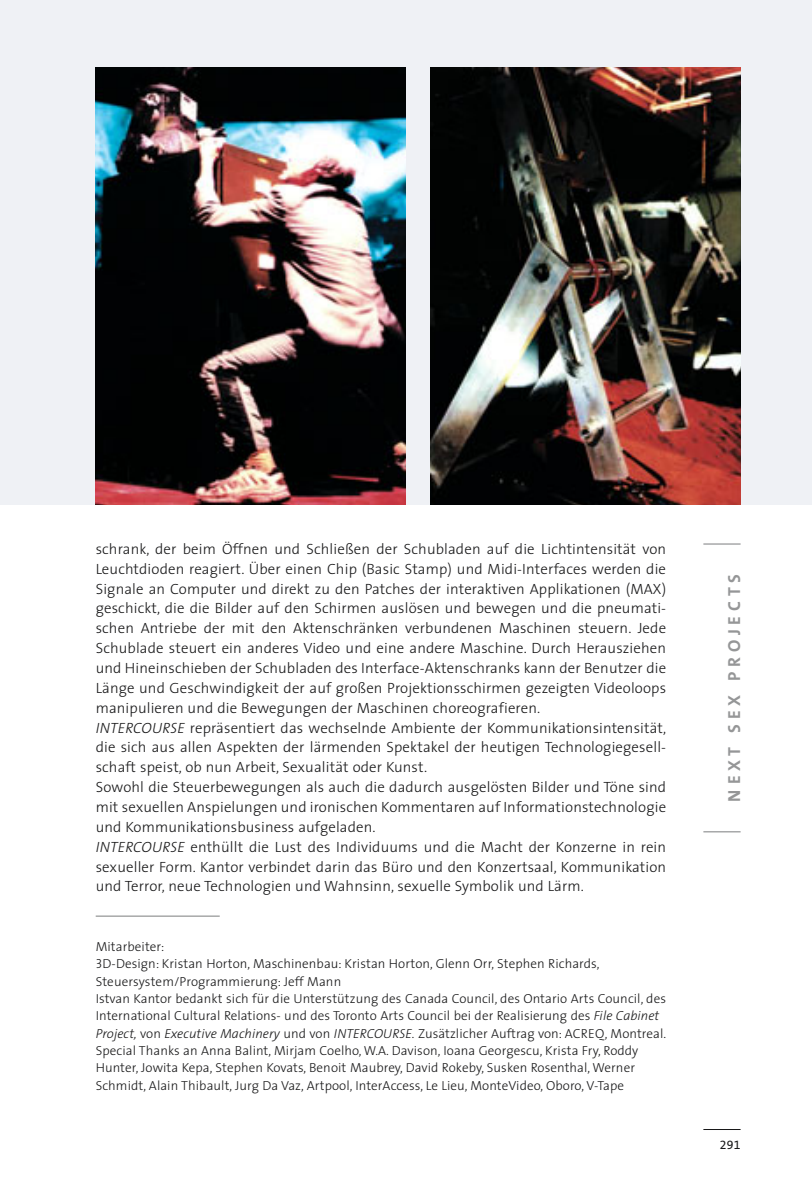
<style>
.page{position:relative;width:812px;height:1199px;background:#fff}
.page>*{position:absolute;margin:0;border:0;box-sizing:border-box;transform-origin:0 0}
.t1{font:700 17.5px "The Sans";letter-spacing:.27em;color:#959697}
.t2{font:300 14.88px/19.8px "The Sans";letter-spacing:.01em;color:#181819}
.t3{font:300 13.12px/17.3px "The Sans";letter-spacing:.005em;color:#181819}
.t4{font:12.25px "The Sans Expert";color:#181819}
.s1{font-style:italic}
.s2{font-family:"The Sans Light Caps";font-weight:400}
</style>
<div class="page">
<hr style="left:703px;top:1129px;width:38px;height:1px;background:#181819">
<div style="left:0;top:0;width:812px;height:504px;background:#eff1f5"></div>
<img style="left:431px;top:68px;width:310px;height:436px">
<img style="left:96px;top:68px;width:310px;height:436px">
<hr style="left:703px;top:543px;width:38px;height:2px;background:#959697">
<hr style="left:703px;top:831px;width:38px;height:1px;background:#959697">
<hr style="left:96px;top:915px;width:124px;height:2px;background:#959697">
<p class="t2" style="left:96px;top:540px;width:572px">schrank, der beim Öffnen und Schließen der Schubladen auf die Lichtintensität von Leuchtdioden reagiert. Über einen Chip (Basic Stamp) und Midi-Interfaces werden die Signale an Computer und direkt zu den Patches der interaktiven Applikationen (MAX) geschickt, die die Bilder auf den Schirmen auslösen und bewegen und die pneumati&shy;schen Antriebe der mit den Aktenschränken verbundenen Maschinen steuern. Jede Schublade steuert ein anderes Video und eine andere Maschine. Durch Herausziehen und Hineinschieben der Schubladen des Interface-Aktenschranks kann der Benutzer die Länge und Geschwindigkeit der auf großen Projektionsschirmen gezeigten Videoloops manipulieren und die Bewegungen der Maschinen choreografieren.<br><span class="s1">INTERCOURSE</span> repräsentiert das wechselnde Ambiente der Kommunikationsintensität, die sich aus allen Aspekten der lärmenden Spektakel der heutigen Technologiegesell&shy;schaft speist, ob nun Arbeit, Sexualität oder Kunst.<br>Sowohl die Steuerbewegungen als auch die dadurch ausgelösten Bilder und Töne sind mit sexuellen Anspielungen und ironischen Kommentaren auf Informationstechnologie und Kommunikationsbusiness aufgeladen.<br><span class="s1">INTERCOURSE</span> enthüllt die Lust des Individuums und die Macht der Konzerne in rein sexueller Form. Kantor verbindet darin das Büro und den Konzertsaal, Kommunikation und Terror, neue Technologien und Wahnsinn, sexuelle Symbolik und Lärm.</p>
<p class="t3" style="left:96px;top:939px;width:572px">Mitarbeiter:<br><span class="s2">3</span>D-Design: Kristan Horton, Maschinenbau: Kristan Horton, Glenn Orr, Stephen Richards, Steuersystem/Programmierung: Jeff Mann<br>Istvan Kantor bedankt sich für die Unterstützung des Canada Council, des Ontario Arts Council, des International Cultural Relations- und des Toronto Arts Council bei der Realisierung des <span class="s1">File Cabinet Project,</span> von <span class="s1">Executive Machinery</span> und von <span class="s1">INTERCOURSE.</span> Zusätzlicher Auftrag von: ACREQ, Montreal.<br>Special Thanks an Anna Balint, Mirjam Coelho, W.A. Davison, Ioana Georgescu, Krista Fry, Roddy Hunter, Jowita Kepa, Stephen Kovats, Benoit Maubrey, David Rokeby, Susken Rosenthal, Werner Schmidt, Alain Thibault, Jurg Da Vaz, Artpool, InterAccess, Le Lieu, MonteVideo, Oboro, V-Tape</p>
<p class="t1" style="left:727px;top:802px;width:229px;rotate:-90deg">NEXT SEX PROJECTS</p>
<p class="t4" style="left:720px;top:1138px;width:22px">291</p>
</div>
